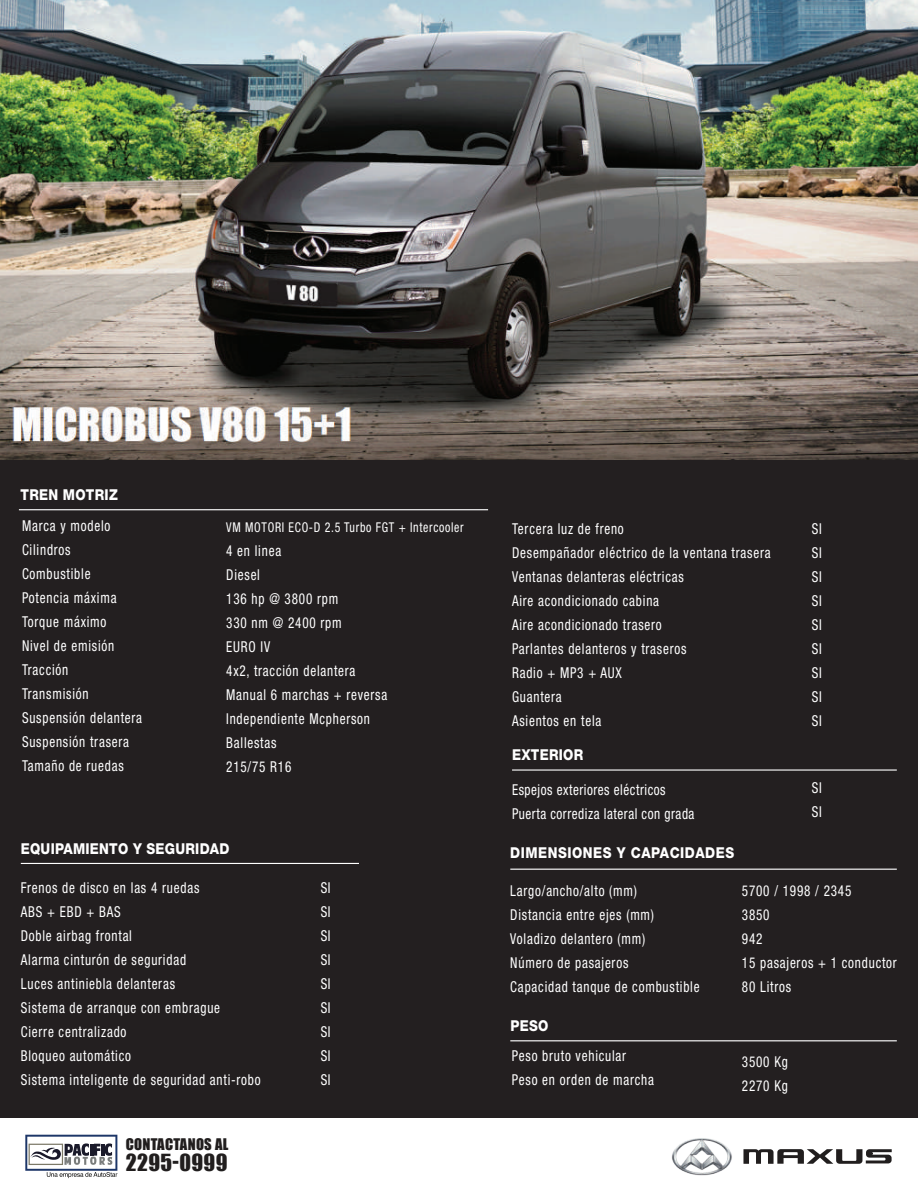
<style>
.page{position:relative;width:918px;height:1188px;background:#fff}
.page>*{position:absolute;margin:0;border:0;box-sizing:border-box;transform-origin:0 0}
.t1{font:21.75px "Impact";letter-spacing:.02em;color:#211e1e}
.t2{font:condensed 15px/24px "Helvetica Neue";letter-spacing:.06em;color:#fff;scale:.88 1}
.t3{font:condensed 15px/24px "Helvetica Neue";letter-spacing:.04em;color:#fff;scale:.88 1}
.t4{font:800 15px "Helvetica Neue";letter-spacing:.02em;color:#fff;scale:.88 1}
.t5{font:800 15px "Helvetica Neue";letter-spacing:.04em;color:#fff;scale:.88 1}
.t6{font:14.7px "Impact";letter-spacing:.02em;color:#211e1e}
.t7{font:condensed 13.5px "Helvetica Neue";letter-spacing:.06em;color:#fff;scale:.88 1}
</style>
<div class="page">
<img style="left:0;top:0;width:918px;height:460px">
<div style="left:0;top:460px;width:918px;height:728px;background:#231f20"></div>
<hr style="left:512px;top:769px;width:385px;height:2px;background:#fff">
<div style="left:0;top:1118px;width:918px;height:70px;background:#fff"></div>
<svg style="left:743px;top:1149px;width:149px;height:15px"></svg>
<img style="left:672px;top:1138px;width:60px;height:38px">
<svg style="left:25px;top:1135px;width:92px;height:43px"></svg>
<hr style="left:510px;top:1040px;width:387px;height:1px;background:#fff">
<hr style="left:510px;top:869px;width:387px;height:1px;background:#fff">
<hr style="left:19px;top:509px;width:469px;height:1px;background:#fff">
<hr style="left:21px;top:863px;width:338px;height:1px;background:#fff">
<p class="t4" style="left:21px;top:485px;width:112px">TREN MOTRIZ</p>
<p class="t2" style="left:22px;top:514px;width:138px">Marca y modelo<br>Cilindros<br>Combustible<br>Potencia máxima<br>Torque máximo<br>Nivel de emisión<br>Tracción<br>Transmisión<br>Suspensión delantera<br>Suspensión trasera<br>Tamaño de ruedas</p>
<p class="t7" style="left:226px;top:519px;width:272px">VM MOTORI ECO-D 2.5 Turbo FGT + Intercooler</p>
<p class="t2" style="left:226px;top:538px;width:185px">4 en linea<br>Diesel<br>136 hp @ 3800 rpm<br>330 nm @ 2400 rpm<br>EURO IV<br>4x2, tracción delantera<br>Manual 6 marchas + reversa<br>Independiente Mcpherson<br>Ballestas<br>215/75 R16</p>
<p class="t4" style="left:21px;top:840px;width:239px">EQUIPAMIENTO Y SEGURIDAD</p>
<p class="t2" style="left:21px;top:875px;width:274px">Frenos de disco en las 4 ruedas<br>ABS + EBD + BAS<br>Doble airbag frontal<br>Alarma cinturón de seguridad<br>Luces antiniebla delanteras<br>Sistema de arranque con embrague<br>Cierre centralizado<br>Bloqueo automático<br>Sistema inteligente de seguridad anti-robo</p>
<p class="t2" style="left:321px;top:875px;width:13px;text-align:justify">SI SI SI SI SI SI SI SI SI</p>
<p class="t6" style="left:126px;top:1133px;width:104px">CONTACTANOS AL</p>
<h1 class="t1" style="left:126px;top:1145px;width:103px">2295-0999</h1>
<p class="t2" style="left:512px;top:516px;width:295px">Tercera luz de freno<br>Desempañador eléctrico de la ventana trasera<br>Ventanas delanteras eléctricas<br>Aire acondicionado cabina<br>Aire acondicionado trasero<br>Parlantes delanteros y traseros<br>Radio + MP3 + AUX<br>Guantera<br>Asientos en tela</p>
<p class="t2" style="left:812px;top:516px;width:13px;text-align:justify">SI SI SI SI SI SI SI SI SI</p>
<p class="t4" style="left:512px;top:745px;width:82px">EXTERIOR</p>
<p class="t3" style="left:512px;top:778px;width:209px">Espejos exteriores eléctricos<br>Puerta corrediza lateral con grada</p>
<p class="t5" style="left:510px;top:844px;width:256px">DIMENSIONES Y CAPACIDADES</p>
<p class="t2" style="left:812px;top:775px;width:13px">SI<br>SI</p>
<p class="t2" style="left:510px;top:879px;width:217px">Largo/ancho/alto (mm)<br>Distancia entre ejes (mm)<br>Voladizo delantero (mm)<br>Número de pasajeros<br>Capacidad tanque de combustible</p>
<p class="t4" style="left:510px;top:1017px;width:45px">PESO</p>
<p class="t2" style="left:742px;top:879px;width:178px">5700 / 1998 / 2345<br>3850<br>942<br>15 pasajeros + 1 conductor<br>80 Litros</p>
<p class="t2" style="left:512px;top:1044px;width:163px">Peso bruto vehicular<br>Peso en orden de marcha</p>
<p class="t2" style="left:742px;top:1049px;width:54px">3500 Kg<br>2270 Kg</p>
</div>
